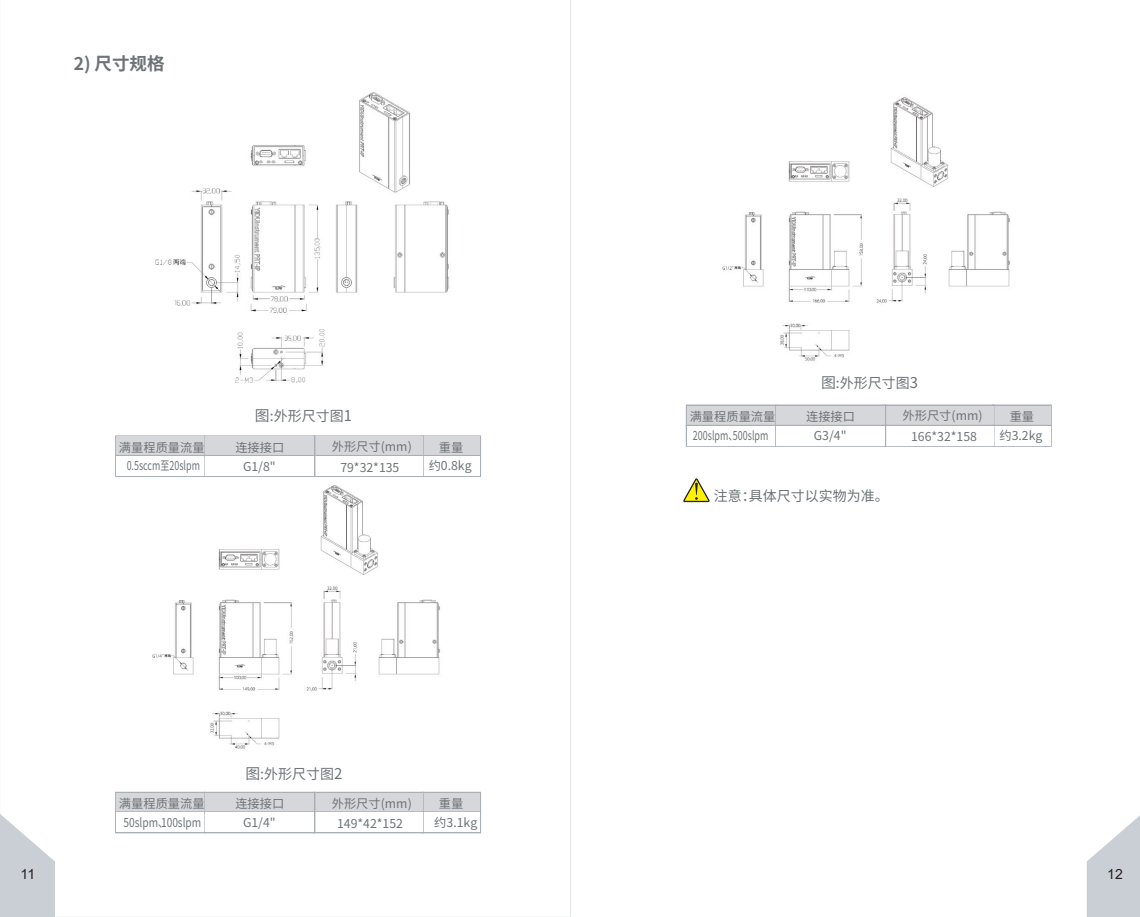
<style>
.page{position:relative;width:1140px;height:917px;background:#fff}
.page>*{position:absolute;margin:0;border:0;box-sizing:border-box;transform-origin:0 0}
.t1{font:700 17.5px "Source Han Sans CN";color:#6c7376}
.t2{font:14px "Source Han Sans CN";color:#6c7376}
.t3{font:14px "Arial";color:#231f20}
.t4{font:12.25px "Source Han Sans CN";color:#6c7376}
.t5{font:12.25px "Source Han Sans CN";color:#6c7376;scale:.73 1}
.t6{font:12.25px "Source Han Sans CN";color:#6c7376;scale:.83 1}
.s1{font-size:14.88px}
</style>
<div class="page">
<img style="left:686px;top:96px;width:366px;height:316px">
<svg style="left:115px;top:0;width:456px;height:917px"></svg>
<svg style="left:0;top:814px;width:55px;height:103px"></svg>
<svg style="left:1086px;top:816px;width:53px;height:101px"></svg>
<div style="left:115px;top:435px;width:91px;height:22px;border:2px solid #aaafb6"></div>
<div style="left:116px;top:437px;width:88px;height:19px;background:#d6d7db"></div>
<div style="left:421px;top:435px;width:60px;height:22px;border:2px solid #aaafb6"></div>
<div style="left:422px;top:437px;width:58px;height:19px;background:#d6d7db"></div>
<div style="left:115px;top:455px;width:91px;height:22px;border:2px solid #aaafb6"></div>
<div style="left:116px;top:456px;width:88px;height:20px;background:#fff"></div>
<div style="left:313px;top:435px;width:110px;height:22px;border:2px solid #aaafb6"></div>
<div style="left:314px;top:437px;width:108px;height:19px;background:#d6d7db"></div>
<div style="left:204px;top:435px;width:111px;height:22px;border:2px solid #aaafb6"></div>
<div style="left:206px;top:437px;width:108px;height:19px;background:#d6d7db"></div>
<div style="left:421px;top:455px;width:60px;height:22px;border:2px solid #aaafb6"></div>
<div style="left:422px;top:456px;width:58px;height:20px;background:#fff"></div>
<div style="left:313px;top:455px;width:110px;height:22px;border:2px solid #aaafb6"></div>
<div style="left:314px;top:456px;width:108px;height:20px;background:#fff"></div>
<div style="left:204px;top:455px;width:111px;height:22px;border:2px solid #aaafb6"></div>
<div style="left:206px;top:456px;width:108px;height:20px;background:#fff"></div>
<div style="left:115px;top:792px;width:91px;height:22px;border:2px solid #aaafb6"></div>
<div style="left:116px;top:793px;width:88px;height:20px;background:#d6d7db"></div>
<div style="left:421px;top:792px;width:60px;height:22px;border:2px solid #aaafb6"></div>
<div style="left:422px;top:793px;width:58px;height:20px;background:#d6d7db"></div>
<div style="left:115px;top:811px;width:91px;height:22px;border:2px solid #aaafb6"></div>
<div style="left:116px;top:813px;width:88px;height:19px;background:#fff"></div>
<div style="left:313px;top:792px;width:110px;height:22px;border:2px solid #aaafb6"></div>
<div style="left:314px;top:793px;width:108px;height:20px;background:#d6d7db"></div>
<div style="left:204px;top:792px;width:111px;height:22px;border:2px solid #aaafb6"></div>
<div style="left:206px;top:793px;width:108px;height:20px;background:#d6d7db"></div>
<div style="left:421px;top:811px;width:60px;height:22px;border:2px solid #aaafb6"></div>
<div style="left:422px;top:813px;width:58px;height:19px;background:#fff"></div>
<div style="left:313px;top:811px;width:110px;height:22px;border:2px solid #aaafb6"></div>
<div style="left:314px;top:813px;width:108px;height:19px;background:#fff"></div>
<div style="left:204px;top:811px;width:111px;height:22px;border:2px solid #aaafb6"></div>
<div style="left:206px;top:813px;width:108px;height:19px;background:#fff"></div>
<div style="left:685px;top:405px;width:91px;height:22px;border:2px solid #aaafb6"></div>
<div style="left:687px;top:406px;width:88px;height:19px;background:#d6d7db"></div>
<div style="left:991px;top:405px;width:60px;height:22px;border:2px solid #aaafb6"></div>
<div style="left:993px;top:406px;width:57px;height:19px;background:#d6d7db"></div>
<div style="left:883px;top:405px;width:111px;height:22px;border:2px solid #aaafb6"></div>
<div style="left:884px;top:406px;width:109px;height:19px;background:#d6d7db"></div>
<div style="left:775px;top:405px;width:111px;height:22px;border:2px solid #aaafb6"></div>
<div style="left:776px;top:406px;width:108px;height:19px;background:#d6d7db"></div>
<svg style="left:683px;top:478px;width:27px;height:25px"></svg>
<div style="left:685px;top:425px;width:91px;height:22px;border:2px solid #aaafb6"></div>
<div style="left:687px;top:426px;width:88px;height:20px;background:#fff"></div>
<div style="left:991px;top:425px;width:60px;height:22px;border:2px solid #aaafb6"></div>
<div style="left:993px;top:426px;width:57px;height:20px;background:#fff"></div>
<div style="left:883px;top:425px;width:111px;height:22px;border:2px solid #aaafb6"></div>
<div style="left:884px;top:426px;width:109px;height:20px;background:#fff"></div>
<div style="left:775px;top:425px;width:111px;height:22px;border:2px solid #aaafb6"></div>
<div style="left:776px;top:426px;width:108px;height:20px;background:#fff"></div>
<h1 class="t1" style="left:74px;top:53px;width:92px">2) 尺寸规格</h1>
<p class="t2" style="left:255px;top:408px;width:99px"><span class="s1">图</span>:外形尺寸图<span class="s1">1</span></p>
<p class="t4" style="left:119px;top:441px;width:87px">满量程质量流量</p>
<p class="t4" style="left:235px;top:441px;width:50px">连接接口</p>
<p class="t4" style="left:332px;top:440px;width:81px">外形尺寸(mm)</p>
<p class="t4" style="left:439px;top:441px;width:26px">重量</p>
<p class="t5" style="left:127px;top:459px;width:102px">0.5sccm至20slpm</p>
<p class="t4" style="left:243px;top:459px;width:34px">G1/8"</p>
<p class="t4" style="left:340px;top:460px;width:61px">79*32*135</p>
<p class="t4" style="left:428px;top:459px;width:44px">约0.8kg</p>
<p class="t2" style="left:245px;top:766px;width:99px"><span class="s1">图</span>:外形尺寸图<span class="s1">2</span></p>
<p class="t4" style="left:235px;top:797px;width:50px">连接接口</p>
<p class="t4" style="left:439px;top:797px;width:26px">重量</p>
<p class="t4" style="left:119px;top:797px;width:87px">满量程质量流量</p>
<p class="t4" style="left:332px;top:796px;width:81px">外形尺寸(mm)</p>
<p class="t6" style="left:123px;top:815px;width:95px">50slpm、100slpm</p>
<p class="t4" style="left:243px;top:816px;width:34px">G1/4"</p>
<p class="t4" style="left:337px;top:817px;width:67px">149*42*152</p>
<p class="t4" style="left:434px;top:815px;width:44px">约3.1kg</p>
<p class="t2" style="left:821px;top:375px;width:99px"><span class="s1">图</span>:外形尺寸图<span class="s1">3</span></p>
<p class="t4" style="left:689px;top:410px;width:87px">满量程质量流量</p>
<p class="t4" style="left:806px;top:410px;width:50px">连接接口</p>
<p class="t4" style="left:902px;top:409px;width:81px">外形尺寸(mm)</p>
<p class="t4" style="left:1009px;top:410px;width:26px">重量</p>
<p class="t5" style="left:693px;top:429px;width:105px">200slpm、500slpm</p>
<p class="t4" style="left:813px;top:429px;width:34px">G3/4"</p>
<p class="t4" style="left:911px;top:430px;width:67px">166*32*158</p>
<p class="t4" style="left:999px;top:429px;width:44px">约3.2kg</p>
<p class="t2" style="left:713px;top:488px;width:177px">注意：具体尺寸以实物为准。</p>
<p class="t3" style="left:21px;top:864px;width:16px">11</p>
<p class="t3" style="left:1107px;top:864px;width:17px">12</p>
</div>
